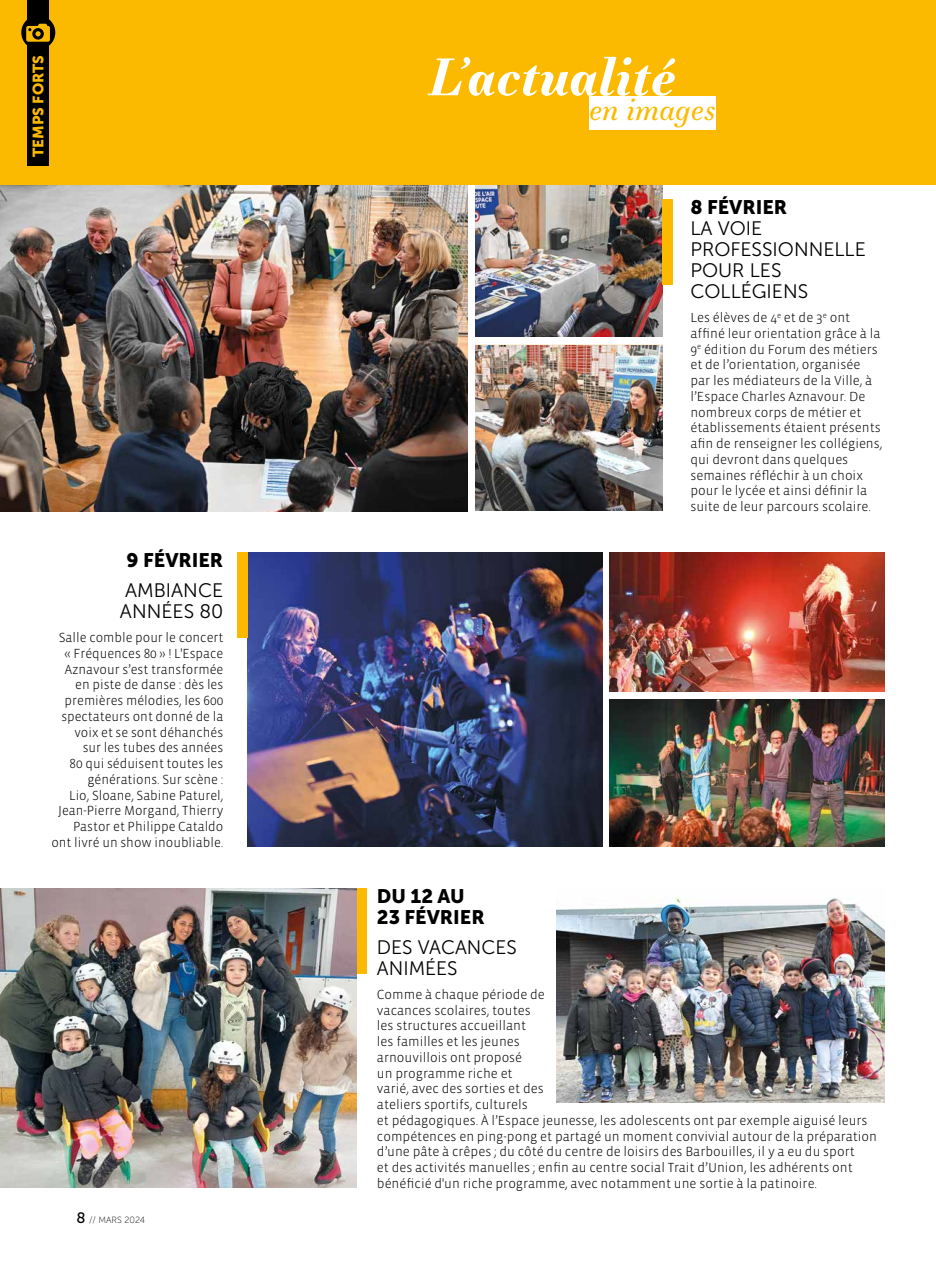
<style>
.page{position:relative;width:936px;height:1263px;background:#fff}
.page>*{position:absolute;margin:0;border:0;box-sizing:border-box;transform-origin:0 0}
.t1{font:italic 700 51px "Essonnes Text";color:#fff}
.t2{font:italic 29.25px "Essonnes Text";color:#fbba00}
.t3{font:19.5px/21px "Museo Sans 300";color:#000}
.t4{font:19.5px/21px "Museo Sans 900";color:#000}
.t5{font:15px "Museo Sans 900";color:#fbba00}
.t6{font:300 13.5px/15.8px "Vista Sans OTCE";color:#000}
.t7{font:9px "Museo Sans 100";color:#000}
.s1{font-family:"Museo Sans 500";font-size:15px}
</style>
<div class="page">
<img style="left:475px;top:185px;width:187px;height:152px">
<img style="left:475px;top:345px;width:187px;height:166px">
<img style="left:248px;top:553px;width:354px;height:293px">
<img style="left:609px;top:553px;width:275px;height:139px">
<img style="left:609px;top:699px;width:275px;height:148px">
<img style="left:0;top:185px;width:468px;height:326px">
<div style="left:0;top:0;width:935px;height:185px;background:#fbba00"></div>
<div style="left:27px;top:0;width:21px;height:165px;background:#000"></div>
<div style="left:21px;top:15px;width:34px;height:35px;background:#000;border-radius:50%"></div>
<svg style="left:26px;top:24px;width:24px;height:18px"></svg>
<div style="left:662px;top:199px;width:11px;height:85px;background:#fbba00"></div>
<div style="left:356px;top:888px;width:11px;height:85px;background:#fbba00"></div>
<div style="left:237px;top:553px;width:11px;height:85px;background:#fbba00"></div>
<img style="left:0;top:888px;width:356px;height:300px">
<img style="left:556px;top:897px;width:328px;height:205px">
<div style="left:589px;top:96px;width:126px;height:33px;background:#fff"></div>
<p class="t5" style="left:30px;top:157px;width:103px;rotate:-90deg">TEMPS FORTS</p>
<h3 class="t4" style="left:127px;top:550px;width:98px">9 FÉVRIER</h3>
<h3 class="t3" style="left:120px;top:580px;width:105px">AMBIANCE<br>ANNÉES 80</h3>
<p class="t6" style="left:51px;top:629px;width:173px;text-align:right">Salle comble pour le concert « Fréquences 80 » ! L'Espace<br>Aznavour s’est transformée en piste de danse : dès les premières mélodies, les 600 spectateurs ont donné de la voix et se sont déhanchés<br>sur les tubes des années<br>80 qui séduisent toutes les générations. Sur scène :<br>Lio, Sloane, Sabine Paturel,<br>Jean-Pierre Morgand, Thierry<br>Pastor et Philippe Cataldo ont livré un show inoubliable.</p>
<p class="t7" style="left:77px;top:1215px;width:70px"><span class="s1">8</span> // MARS 2024</p>
<h1 class="t1" style="left:429px;top:40px;width:248px">L’actualité</h1>
<h2 class="t2" style="left:589px;top:88px;width:128px">en images</h2>
<h3 class="t4" style="left:690px;top:196px;width:98px">8 FÉVRIER</h3>
<h3 class="t3" style="left:690px;top:218px;width:177px">LA VOIE<br>PROFESSIONNELLE<br>POUR LES<br>COLLÉGIENS</h3>
<p class="t6" style="left:690px;top:310px;width:193px">Les élèves de 4<sup>e</sup> et de 3<sup>e</sup> ont affiné leur orientation grâce à la<br>9<sup>e</sup> édition du Forum des métiers et de l’orientation, organisée par les médiateurs de la Ville, à l’Espace Charles Aznavour. De nombreux corps de métier et établissements étaient présents afin de renseigner les collégiens, qui devront dans quelques semaines réfléchir à un choix pour le lycée et ainsi définir la suite de leur parcours scolaire.</p>
<h3 class="t4" style="left:377px;top:886px;width:109px">DU 12 AU<br>23 FÉVRIER</h3>
<h3 class="t3" style="left:377px;top:936px;width:141px">DES VACANCES<br>ANIMÉES</h3>
<p class="t6" style="left:377px;top:986px;width:501px">Comme à chaque période de<br>vacances scolaires, toutes<br>les structures accueillant<br>les familles et les jeunes<br>arnouvillois ont proposé<br>un programme riche et<br>varié, avec des sorties et des<br>ateliers sportifs, culturels<br>et pédagogiques. À l’Espace jeunesse, les adolescents ont par exemple aiguisé leurs compétences en ping-pong et partagé un moment convivial autour de la préparation d’une pâte à crêpes ; du côté du centre de loisirs des Barbouilles, il y a eu du sport<br>et des activités manuelles ; enfin au centre social Trait d’Union, les adhérents ont bénéficié d'un riche programme, avec notamment une sortie à la patinoire.</p>
</div>
